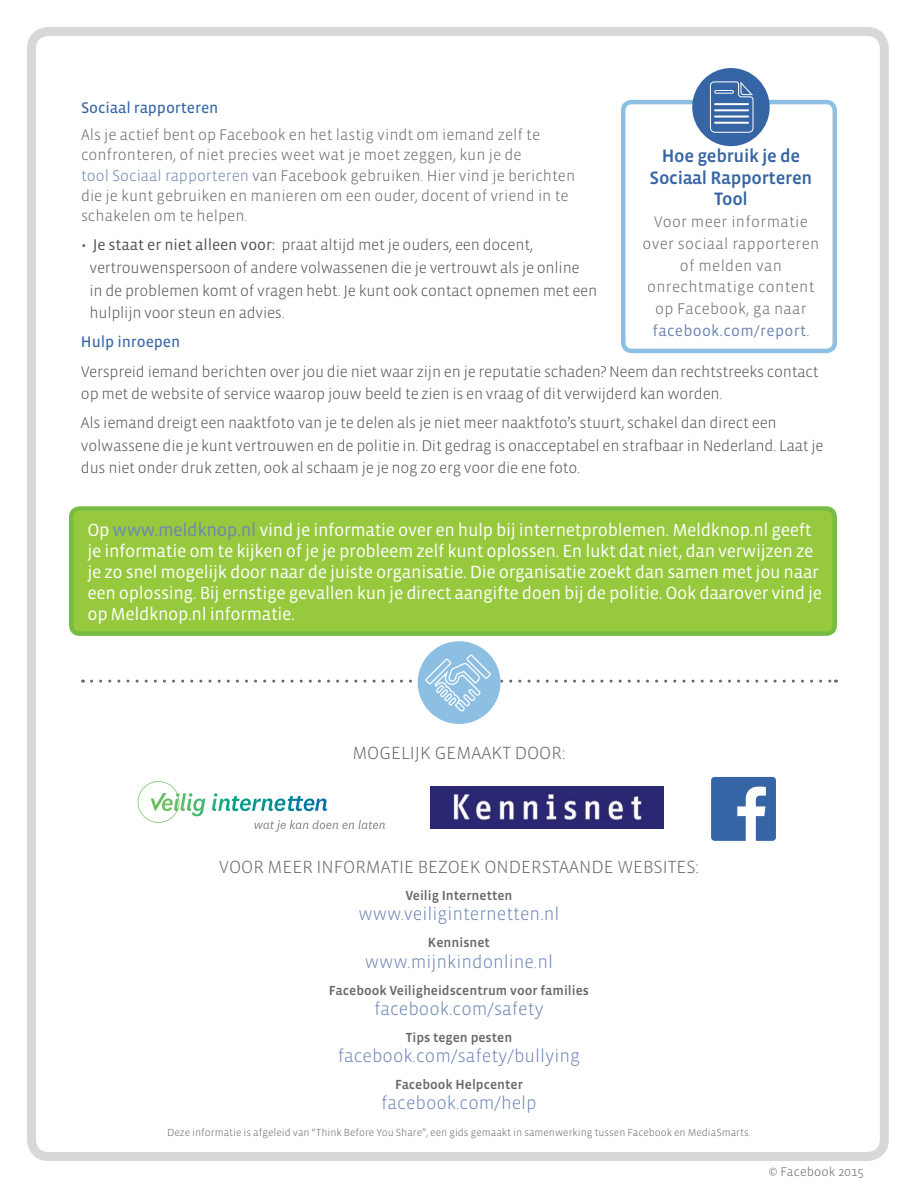
<style>
.page{position:relative;width:918px;height:1188px;background:#fff}
.page>*{position:absolute;margin:0;border:0;box-sizing:border-box;transform-origin:0 0}
.t1{font:300 18.3px "Vista Sans OT";color:#6d85b5}
.t2{font:500 18.3px/21.8px "Vista Sans OT";letter-spacing:-.015em;color:#3565a4;text-align:center}
.t3{font:18px/21px "Vista Sans OT";letter-spacing:-.02em;color:#fff}
.t4{font:300 18px "Vista Sans OT";color:#686866}
.t5{font:300 15.75px/22.5px "Vista Sans OT";letter-spacing:-.015em;color:#505150}
.t6{font:300 15.75px/20.2px "Vista Sans OT";color:#686866}
.t7{font:300 15.75px/21.8px "Vista Sans OT";letter-spacing:.02em;color:#686866;text-align:center}
.t8{font:15.75px "Vista Sans OT";letter-spacing:-.005em;color:#3565a4}
.t9{font:500 13.5px "Vista Sans OT";color:#686866}
.t10{font:300 12.75px "Vista Sans OT";letter-spacing:.01em;color:#686866}
.t11{font:300 10.5px "Vista Sans OT";color:#686866}
.s1{color:#6d85b5}
.s2{color:#686866}
.s3{font-weight:400}
.s4{font-weight:400;color:#6d85b5}
.s5{font-size:18.3px;color:#6d85b5}
</style>
<div class="page">
<div style="left:27px;top:27px;width:862px;height:1134px;border:9px solid #d9d8d6;border-radius:17px"></div>
<div style="left:621px;top:100px;width:216px;height:253px;border:4px solid #8dbfe3;border-radius:9px"></div>
<div style="left:71px;top:509px;width:764px;height:125px;background:#96c93d;border-radius:9px"></div>
<div style="left:69px;top:506px;width:768px;height:130px;border:4px solid #77bd43;border-radius:9px"></div>
<div style="left:692px;top:68px;width:78px;height:78px;background:#3565a4;border-radius:50%"></div>
<svg style="left:710px;top:81px;width:44px;height:52px"></svg>
<div style="left:418px;top:641px;width:82px;height:83px;background:#8dbfe3;border-radius:50%"></div>
<svg style="left:91px;top:655px;width:746px;height:56px"></svg>
<svg style="left:711px;top:777px;width:65px;height:64px"></svg>
<svg style="left:212px;top:793px;width:115px;height:18px"></svg>
<svg style="left:138px;top:781px;width:67px;height:42px"></svg>
<svg style="left:254px;top:820px;width:131px;height:12px"></svg>
<img style="left:431px;top:787px;width:232px;height:41px">
<p class="t8" style="left:81px;top:100px;width:139px">Sociaal rapporteren</p>
<p class="t6" style="left:81px;top:125px;width:496px">Als je actief bent op Facebook en het lastig vindt om iemand zelf te confronteren, of niet precies weet wat je moet zeggen, kun je de<br><span class="s1">tool Sociaal rapporteren</span> van Facebook gebruiken. Hier vind je berichten die je kunt gebruiken en manieren om een ouder, docent of vriend in te schakelen om te helpen.</p>
<p class="t5" style="left:90px;top:234px;width:509px;text-indent:-9px"><span class="s2">•</span> <span class="s3">Je staat er niet alleen voor:</span> praat altijd met je ouders, een docent, vertrouwenspersoon of andere volwassenen die je vertrouwt als je online<br>in de problemen komt of vragen hebt. Je kunt ook contact opnemen met een hulplijn voor steun en advies.</p>
<p class="t8" style="left:81px;top:334px;width:101px">Hulp inroepen</p>
<p class="t5" style="left:81px;top:360px;width:739px">Verspreid iemand berichten over jou die niet waar zijn en je reputatie schaden? Neem dan rechtstreeks contact op met de website of service waarop jouw beeld te zien is en vraag of dit verwijderd kan worden.</p>
<p class="t5" style="left:81px;top:412px;width:744px">Als iemand dreigt een naaktfoto van je te delen als je niet meer naaktfoto’s stuurt, schakel dan direct een volwassene die je kunt vertrouwen en de politie in. Dit gedrag is onacceptabel en strafbaar in Nederland. Laat je dus niet onder druk zetten, ook al schaam je je nog zo erg voor die ene foto.</p>
<p class="t2" style="left:650px;top:145px;width:164px">Hoe gebruik je de<br>Sociaal Rapporteren<br>Tool</p>
<p class="t7" style="left:643px;top:211px;width:178px">Voor meer informatie over sociaal rapporteren of melden van onrechtmatige content op Facebook, ga naar <span class="s4">facebook.com/report</span>.</p>
<p class="t3" style="left:87px;top:520px;width:736px">Op <span class="s5">www.meldknop.nl</span> vind je informatie over en hulp bij internetproblemen. Meldknop.nl geeft je informatie om te kijken of je je probleem zelf kunt oplossen. En lukt dat niet, dan verwijzen ze je zo snel mogelijk door naar de juiste organisatie. Die organisatie zoekt dan samen met jou naar een oplossing. Bij ernstige gevallen kun je direct aangifte doen bij de politie. Ook daarover vind je op Meldknop.nl informatie.</p>
<p class="t4" style="left:352px;top:744px;width:215px">MOGELIJK GEMAAKT DOOR:</p>
<p class="t4" style="left:219px;top:858px;width:482px">VOOR MEER INFORMATIE BEZOEK ONDERSTAANDE WEBSITES:</p>
<p class="t9" style="left:405px;top:889px;width:109px">Veilig Internetten</p>
<p class="t1" style="left:358px;top:905px;width:203px">www.veiliginternetten.nl</p>
<p class="t9" style="left:428px;top:936px;width:64px">Kennisnet</p>
<p class="t1" style="left:365px;top:952px;width:190px">www.mijnkindonline.nl</p>
<p class="t9" style="left:329px;top:983px;width:262px">Facebook Veiligheidscentrum voor families</p>
<p class="t1" style="left:374px;top:999px;width:171px">facebook.com/safety</p>
<p class="t9" style="left:406px;top:1031px;width:108px">Tips tegen pesten</p>
<p class="t1" style="left:338px;top:1047px;width:244px">facebook.com/safety/bullying</p>
<p class="t9" style="left:395px;top:1078px;width:129px">Facebook Helpcenter</p>
<p class="t1" style="left:381px;top:1094px;width:157px">facebook.com/help</p>
<p class="t11" style="left:167px;top:1127px;width:585px">Deze informatie is afgeleid van “Think Before You Share”, een gids gemaakt in samenwerking tussen Facebook en MediaSmarts.</p>
<p class="t10" style="left:768px;top:1166px;width:97px">© Facebook 2015</p>
</div>
